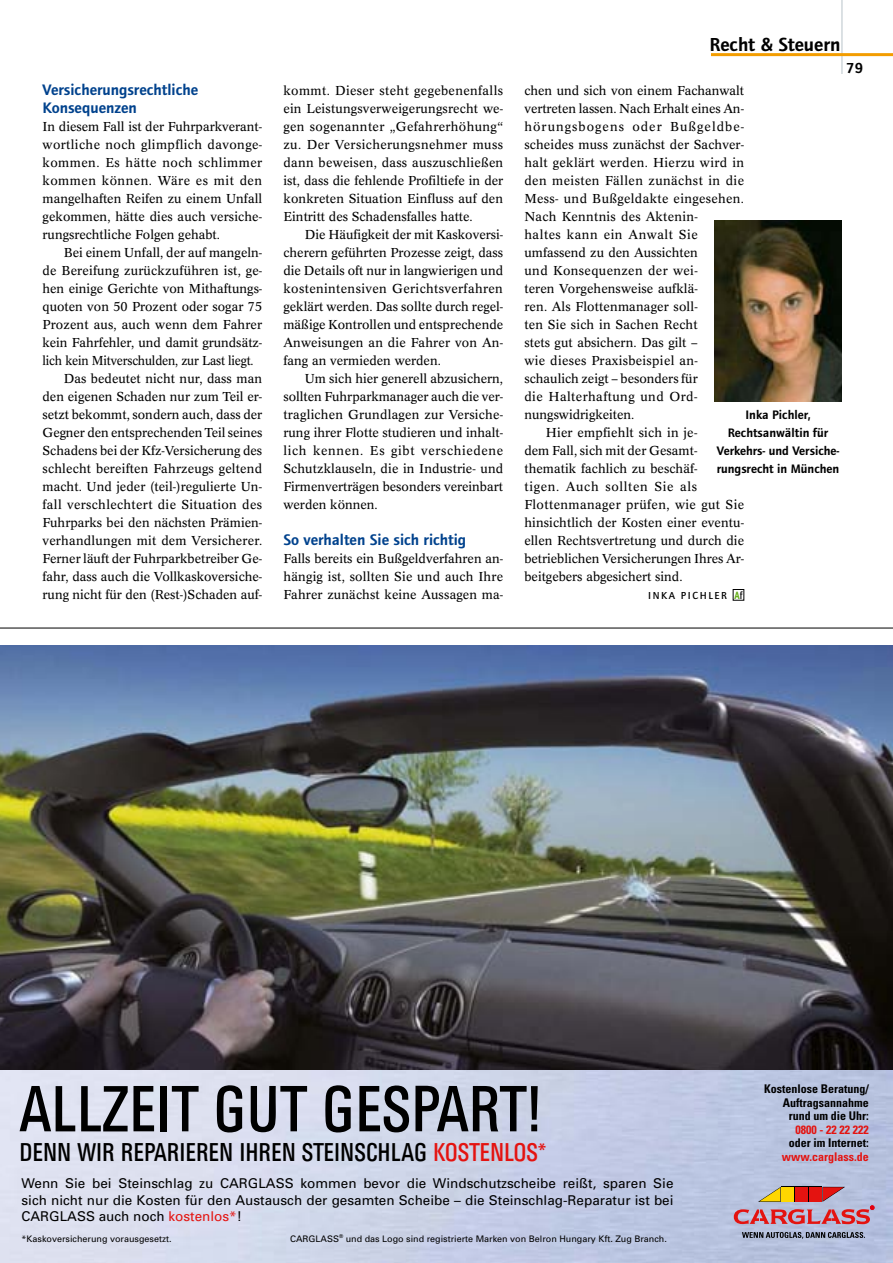
<style>
.page{position:relative;width:893px;height:1263px;background:#fff}
.page>*{position:absolute;margin:0;border:0;box-sizing:border-box;transform-origin:0 0}
.t1{font:64.5px "Univers Condensed BQ";color:#000;scale:.95 1}
.t2{font:25.5px "Univers Condensed BQ";color:#000;scale:.95 1}
.t3{font:600 19.5px "Foundry Journal";color:#000}
.t4{font:600 15.75px/18px "Foundry Journal";color:#00428d}
.t5{font:600 15px "Foundry Journal";color:#000}
.t6{font:13.5px/16.5px "Univers";color:#000;text-align:justify}
.t7{font:12.75px/18px "Concorde BQ";letter-spacing:.005em;color:#000;text-align:justify}
.t8{font:12.75px "Concorde BQ";letter-spacing:.025em;color:#000}
.t9{font:12.75px "Concorde BQ";letter-spacing:.03em;color:#000}
.t10{font:600 12.75px/18px "Foundry Journal";color:#000;text-align:center}
.t11{font:12.75px "Concorde BQ";letter-spacing:-.015em;color:#000;scale:.95 1}
.t12{font:12.75px "Concorde BQ";letter-spacing:.08em;color:#000}
.t13{font:12.75px "Concorde BQ";letter-spacing:.035em;color:#000}
.t14{font:12.75px "Concorde BQ";letter-spacing:.05em;color:#000}
.t15{font:12.75px "Concorde BQ";letter-spacing:.04em;color:#000}
.t16{font:700 condensed 12px/13.5px "Univers";color:#000;text-align:right}
.t17{font:700 condensed 12px "Univers";color:#e41310}
.t18{font:500 10.5px "Foundry Journal";letter-spacing:.15em;color:#000}
.t19{font:9px "Univers";color:#000}
.t20{font:5.25px "Univers";color:#000}
.s1{font-family:"Meta OT";font-weight:700;color:#62ac14}
.s2{font-family:"Meta OT"}
.s3{color:#e41310}
</style>
<div class="page">
<div style="left:733px;top:589px;width:11px;height:11px;border:1px solid #000"></div>
<img style="left:715px;top:221px;width:127px;height:180px">
<hr style="left:0;top:628px;width:893px;height:1px;background:#000">
<hr style="left:842px;top:0;width:1px;height:74px;background:#b8c3c9">
<hr style="left:711px;top:53px;width:182px;height:3px;background:#f39d00">
<img style="left:0;top:645px;width:893px;height:618px">
<svg style="left:734px;top:1187px;width:140px;height:37px;background:#c2979a"></svg>
<div style="left:809px;top:1187px;width:13px;height:15px;background:#e41310"></div>
<div style="left:795px;top:1187px;width:13px;height:15px;background:#e41310"></div>
<svg style="left:742px;top:1232px;width:123px;height:6px"></svg>
<h3 class="t3" style="left:709px;top:37px;width:133px">Recht &amp; Steuern</h3>
<p class="t4" style="left:43px;top:82px;width:157px">Versicherungsrechtliche<br>Konsequenzen</p>
<p class="t7" style="left:43px;top:118px;width:221px">In diesem Fall ist der Fuhrparkverant&shy;wortliche noch glimpflich davonge&shy;kommen. Es hätte noch schlimmer kommen können. Wäre es mit den mangelhaften Reifen zu einem Unfall gekommen, hätte dies auch versiche&shy;rungsrechtliche Folgen gehabt.</p>
<p class="t7" style="left:64px;top:244px;width:200px">Bei einem Unfall, der auf mangeln-</p>
<p class="t7" style="left:43px;top:262px;width:221px">de Bereifung zurückzuführen ist, ge-</p>
<p class="t7" style="left:43px;top:280px;width:221px">hen einige Gerichte von Mithaftungs-</p>
<p class="t7" style="left:43px;top:298px;width:221px">quoten von 50 Prozent oder sogar 75</p>
<p class="t7" style="left:43px;top:316px;width:221px">Prozent aus, auch wenn dem Fahrer</p>
<p class="t7" style="left:43px;top:334px;width:221px">kein Fahrfehler, und damit grundsätz-</p>
<p class="t11" style="left:43px;top:354px;width:224px">lich kein Mitverschulden, zur Last liegt.</p>
<p class="t7" style="left:64px;top:370px;width:200px">Das bedeutet nicht nur, dass man</p>
<p class="t7" style="left:43px;top:388px;width:221px">den eigenen Schaden nur zum Teil er-</p>
<p class="t7" style="left:43px;top:406px;width:221px">setzt bekommt, sondern auch, dass der</p>
<p class="t7" style="left:43px;top:424px;width:221px">Gegner den entsprechenden Teil seines</p>
<p class="t7" style="left:43px;top:442px;width:221px">Schadens bei der Kfz-Versicherung des</p>
<p class="t7" style="left:43px;top:460px;width:221px">schlecht bereiften Fahrzeugs geltend</p>
<p class="t7" style="left:43px;top:478px;width:221px">macht. Und jeder (teil-)regulierte Un-</p>
<p class="t8" style="left:43px;top:498px;width:221px">fall verschlechtert die Situation des</p>
<p class="t7" style="left:43px;top:514px;width:221px">Fuhrparks bei den nächsten Prämien-</p>
<p class="t7" style="left:43px;top:532px;width:221px">verhandlungen mit dem Versicherer.</p>
<p class="t7" style="left:43px;top:550px;width:221px">Ferner läuft der Fuhrparkbetreiber Ge-</p>
<p class="t7" style="left:43px;top:568px;width:221px">fahr, dass auch die Vollkaskoversiche-</p>
<p class="t7" style="left:43px;top:586px;width:221px">rung nicht für den (Rest-)Schaden auf-</p>
<p class="t7" style="left:283px;top:82px;width:221px">kommt. Dieser steht gegebenenfalls ein Leistungsverweigerungsrecht we&shy;gen sogenannter „Gefahrerhöhung“ zu. Der Versicherungsnehmer muss dann beweisen, dass auszuschließen ist, dass die fehlende Profiltiefe in der konkreten Situation Einfluss auf den Eintritt des Schadensfalles hatte.</p>
<p class="t7" style="left:283px;top:226px;width:221px;text-indent:21px">Die Häufigkeit der mit Kaskoversi&shy;cherern geführten Prozesse zeigt, dass die Details oft nur in langwierigen und kostenintensiven Gerichtsverfahren geklärt werden. Das sollte durch regel&shy;mäßige Kontrollen und entsprechende Anweisungen an die Fahrer von An&shy;fang an vermieden werden.</p>
<p class="t7" style="left:283px;top:370px;width:221px;text-indent:21px">Um sich hier generell abzusichern, sollten Fuhrparkmanager auch die ver&shy;traglichen Grundlagen zur Versiche&shy;rung ihrer Flotte studieren und inhalt&shy;lich kennen. Es gibt verschiedene Schutzklauseln, die in Industrie- und Firmenverträgen besonders vereinbart werden können.</p>
<p class="t4" style="left:283px;top:532px;width:184px">So verhalten Sie sich richtig</p>
<p class="t7" style="left:283px;top:550px;width:221px">Falls bereits ein Bußgeldverfahren an&shy;hängig ist, sollten Sie und auch Ihre Fahrer zunächst keine Aussagen ma-</p>
<p class="t5" style="left:846px;top:62px;width:18px">79</p>
<p class="t7" style="left:524px;top:82px;width:221px">chen und sich von einem Fachanwalt</p>
<p class="t7" style="left:524px;top:100px;width:221px">vertreten lassen. Nach Erhalt eines An-</p>
<p class="t12" style="left:524px;top:120px;width:221px">hörungsbogens oder Bußgeldbe-</p>
<p class="t7" style="left:524px;top:136px;width:221px">scheides muss zunächst der Sachver-</p>
<p class="t8" style="left:524px;top:156px;width:221px">halt geklärt werden. Hierzu wird in</p>
<p class="t9" style="left:524px;top:174px;width:221px">den meisten Fällen zunächst in die</p>
<p class="t8" style="left:524px;top:192px;width:221px">Mess- und Bußgeldakte eingesehen.</p>
<p class="t7" style="left:524px;top:208px;width:175px">Nach Kenntnis des Aktenin-</p>
<p class="t15" style="left:524px;top:228px;width:175px">haltes kann ein Anwalt Sie</p>
<p class="t7" style="left:524px;top:244px;width:175px">umfassend zu den Aussichten</p>
<p class="t9" style="left:524px;top:264px;width:175px">und Konsequenzen der wei-</p>
<p class="t7" style="left:524px;top:280px;width:175px">teren Vorgehensweise aufklä-</p>
<p class="t7" style="left:524px;top:298px;width:175px">ren. Als Flottenmanager soll-</p>
<p class="t7" style="left:524px;top:316px;width:175px">ten Sie sich in Sachen Recht</p>
<p class="t7" style="left:524px;top:334px;width:175px">stets gut absichern. Das gilt –</p>
<p class="t8" style="left:524px;top:354px;width:175px">wie dieses Praxisbeispiel an-</p>
<p class="t7" style="left:524px;top:370px;width:175px">schaulich zeigt – besonders für</p>
<p class="t13" style="left:524px;top:390px;width:174px">die Halterhaftung und Ord-</p>
<p class="t7" style="left:524px;top:406px;width:111px">nungswidrigkeiten.</p>
<p class="t7" style="left:546px;top:424px;width:153px">Hier empfiehlt sich in je-</p>
<p class="t7" style="left:524px;top:442px;width:174px">dem Fall, sich mit der Gesamt-</p>
<p class="t7" style="left:524px;top:460px;width:174px">thematik fachlich zu beschäf-</p>
<p class="t14" style="left:524px;top:480px;width:174px">tigen. Auch sollten Sie als</p>
<p class="t9" style="left:524px;top:498px;width:221px">Flottenmanager prüfen, wie gut Sie</p>
<p class="t7" style="left:524px;top:514px;width:221px">hinsichtlich der Kosten einer eventu-</p>
<p class="t7" style="left:524px;top:532px;width:221px">ellen Rechtsvertretung und durch die</p>
<p class="t7" style="left:524px;top:550px;width:221px">betrieblichen Versicherungen Ihres Ar-</p>
<p class="t7" style="left:524px;top:568px;width:160px">beitgebers abgesichert sind.</p>
<p class="t18" style="left:648px;top:591px;width:96px">INKA PICHLER <span class="s1">A</span><span class="s2">f</span></p>
<p class="t10" style="left:717px;top:407px;width:124px">Inka Pichler,<br>Rechtsanwältin für<br>Verkehrs- und Versiche&shy;rungsrecht in München</p>
<h1 class="t1" style="left:19px;top:1086px;width:550px">ALLZEIT GUT GESPART!</h1>
<h2 class="t2" style="left:19px;top:1143px;width:556px">DENN WIR REPARIEREN IHREN STEINSCHLAG <span class="s3">KOSTENLOS*</span></h2>
<p class="t6" style="left:22px;top:1176px;width:654px">Wenn Sie bei Steinschlag zu CARGLASS kommen bevor die Windschutzscheibe reißt, sparen Sie sich nicht nur die Kosten für den Austausch der gesamten Scheibe – die Steinschlag-Reparatur ist bei CARGLASS auch noch <span class="s3">kostenlos*</span>!</p>
<p class="t19" style="left:22px;top:1236px;width:152px">*Kaskoversicherung vorausgesetzt.</p>
<p class="t19" style="left:290px;top:1236px;width:51px">CARGLASS</p>
<p class="t20" style="left:339px;top:1234px;width:6px">®</p>
<p class="t19" style="left:346px;top:1236px;width:323px">und das Logo sind registrierte Marken von Belron Hungary Kft. Zug Branch.</p>
<p class="t16" style="left:764px;top:1083px;width:106px">Kostenlose Beratung/<br>Auftragsannahme rund um die Uhr:</p>
<p class="t17" style="left:795px;top:1125px;width:75px">0800 - 22 22 222</p>
<p class="t16" style="left:789px;top:1137px;width:81px">oder im Internet:</p>
<p class="t17" style="left:782px;top:1152px;width:88px">www.carglass.de</p>
</div>
